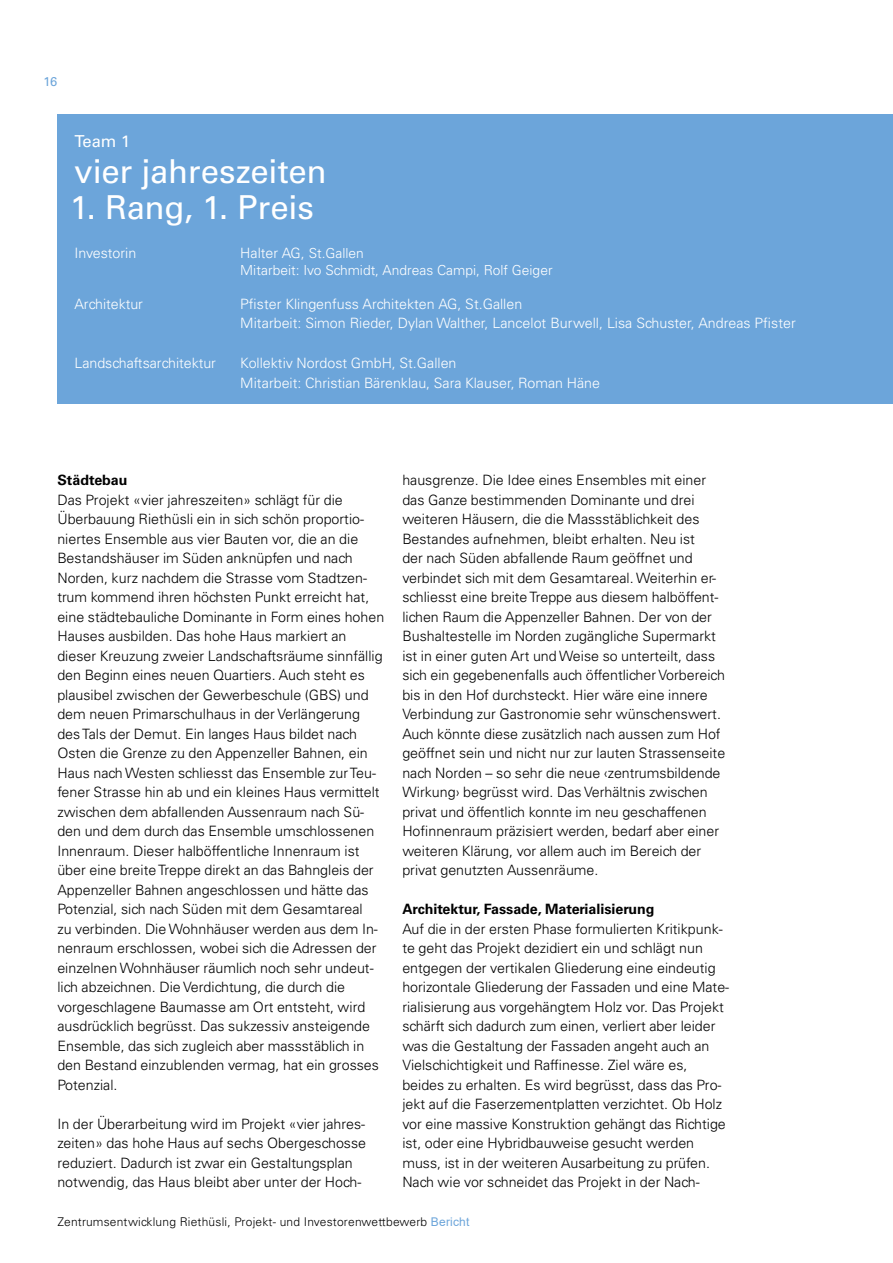
<style>
.page{position:relative;width:893px;height:1263px;background:#fff}
.page>*{position:absolute;margin:0;border:0;box-sizing:border-box;transform-origin:0 0}
.t1{font:33px "Univers LT Std";letter-spacing:-.005em;color:#fff}
.t2{font:16.5px "Univers LT Std";color:#fff}
.t3{font:300 14.25px/19.5px "Univers LT Std";color:#000}
.t4{font:300 14.25px/19.5px "Univers LT Std";color:#fff}
.t5{font:700 14.25px "Univers LT Std";color:#000}
.t6{font:300 13.8px "Univers LT Std";color:#fff}
.t7{font:12.75px "Univers LT Std";color:#6ca5da}
.t8{font:300 12px "Univers LT Std";letter-spacing:.015em;color:#000}
.s1{font-size:13.8px}
.s2{font-family:"Arial";font-weight:400;color:#6ca5da}
</style>
<div class="page">
<div style="left:57px;top:115px;width:836px;height:289px;background:#6ca5da"></div>
<p class="t7" style="left:43px;top:74px;width:15px">16</p>
<p class="t2" style="left:74px;top:131px;width:57px">Team 1</p>
<h1 class="t1" style="left:74px;top:151px;width:254px">vier jahreszeiten</h1>
<h1 class="t1" style="left:70px;top:187px;width:245px">1. Rang, 1. Preis</h1>
<p class="t4" style="left:74px;top:243px;width:63px">Investorin</p>
<p class="t4" style="left:240px;top:243px;width:125px">Halter AG, <span class="s1">St.Gallen</span></p>
<p class="t6" style="left:240px;top:261px;width:314px">Mitarbeit: Ivo Schmidt, Andreas Campi, Rolf Geiger</p>
<p class="t4" style="left:74px;top:294px;width:70px">Architektur</p>
<p class="t4" style="left:240px;top:294px;width:557px">Pfister Klingenfuss Architekten AG, St.Gallen<br>Mitarbeit: Simon Rieder, Dylan Walther, Lancelot Burwell, Lisa Schuster, Andreas Pfister</p>
<p class="t4" style="left:74px;top:354px;width:143px">Landschaftsarchitektur</p>
<p class="t4" style="left:240px;top:354px;width:361px">Kollektiv Nordost GmbH, St.Gallen<br>Mitarbeit: Christian Bärenklau, Sara Klauser, Roman Häne</p>
<p class="t5" style="left:57px;top:472px;width:72px">Städtebau</p>
<p class="t3" style="left:57px;top:490px;width:328px">Das Projekt «vier jahreszeiten» schlägt für die Überbauung Riethüsli ein in sich schön proportio&shy;niertes Ensemble aus vier Bauten vor, die an die Bestandshäuser im Süden anknüpfen und nach Norden, kurz nachdem die Strasse vom Stadtzen&shy;trum kommend ihren höchsten Punkt erreicht hat, eine städtebauliche Dominante in Form eines hohen Hauses ausbilden. Das hohe Haus markiert an dieser Kreuzung zweier Landschaftsräume sinnfällig den Beginn eines neuen Quartiers. Auch steht es plausibel zwischen der Gewerbeschule (GBS) und dem neuen Primarschulhaus in der Verlängerung des Tals der Demut. Ein langes Haus bildet nach Osten die Grenze zu den Appenzeller Bahnen, ein Haus nach Westen schliesst das Ensemble zur Teu&shy;fener Strasse hin ab und ein kleines Haus vermittelt zwischen dem abfallenden Aussenraum nach Sü&shy;den und dem durch das Ensemble umschlossenen Innenraum. Dieser halböffentliche Innenraum ist über eine breite Treppe direkt an das Bahngleis der Appenzeller Bahnen angeschlossen und hätte das Potenzial, sich nach Süden mit dem Gesamtareal<br>zu verbinden. Die Wohnhäuser werden aus dem In&shy;nenraum erschlossen, wobei sich die Adressen der einzelnen Wohnhäuser räumlich noch sehr undeut&shy;lich abzeichnen. Die Verdichtung, die durch die vorgeschlagene Baumasse am Ort entsteht, wird ausdrücklich begrüsst. Das sukzessiv ansteigende Ensemble, das sich zugleich aber massstäblich in den Bestand einzublenden vermag, hat ein grosses Potenzial.</p>
<p class="t3" style="left:57px;top:1114px;width:310px">In der Überarbeitung wird im Projekt «vier jahres&shy;zeiten» das hohe Haus auf sechs Obergeschosse reduziert. Dadurch ist zwar ein Gestaltungsplan notwendig, das Haus bleibt aber unter der Hoch-</p>
<p class="t3" style="left:402px;top:470px;width:324px">hausgrenze. Die Idee eines Ensembles mit einer das Ganze bestimmenden Dominante und drei weiteren Häusern, die die Massstäblichkeit des Bestandes aufnehmen, bleibt erhalten. Neu ist<br>der nach Süden abfallende Raum geöffnet und verbindet sich mit dem Gesamtareal. Weiterhin er&shy;schliesst eine breite Treppe aus diesem halböffent&shy;lichen Raum die Appenzeller Bahnen. Der von der Bushaltestelle im Norden zugängliche Supermarkt ist in einer guten Art und Weise so unterteilt, dass sich ein gegebenenfalls auch öffentlicher Vorbereich bis in den Hof durchsteckt. Hier wäre eine innere Verbindung zur Gastronomie sehr wünschenswert.<br>Auch könnte diese zusätzlich nach aussen zum Hof geöffnet sein und nicht nur zur lauten Strassenseite nach Norden – so sehr die neue ‹zentrumsbildende Wirkung› begrüsst wird. Das Verhältnis zwischen privat und öffentlich konnte im neu geschaffenen Hofinnenraum präzisiert werden, bedarf aber einer weiteren Klärung, vor allem auch im Bereich der privat genutzten Aussenräume.</p>
<p class="t5" style="left:402px;top:901px;width:254px">Architektur, Fassade, Materialisierung</p>
<p class="t3" style="left:402px;top:919px;width:328px">Auf die in der ersten Phase formulierten Kritikpunk&shy;te geht das Projekt dezidiert ein und schlägt nun entgegen der vertikalen Gliederung eine eindeutig horizontale Gliederung der Fassaden und eine Mate&shy;rialisierung aus vorgehängtem Holz vor. Das Projekt schärft sich dadurch zum einen, verliert aber leider was die Gestaltung der Fassaden angeht auch an Vielschichtigkeit und Raffinesse. Ziel wäre es, beides zu erhalten. Es wird begrüsst, dass das Pro&shy;jekt auf die Faserzementplatten verzichtet. Ob Holz vor eine massive Konstruktion gehängt das Richtige ist, oder eine Hybridbauweise gesucht werden muss, ist in der weiteren Ausarbeitung zu prüfen.<br>Nach wie vor schneidet das Projekt in der Nach-</p>
<p class="t8" style="left:57px;top:1215px;width:413px">Zentrumsentwicklung Riethüsli, Projekt- und Investorenwettbewerb <span class="s2">Bericht</span></p>
</div>
